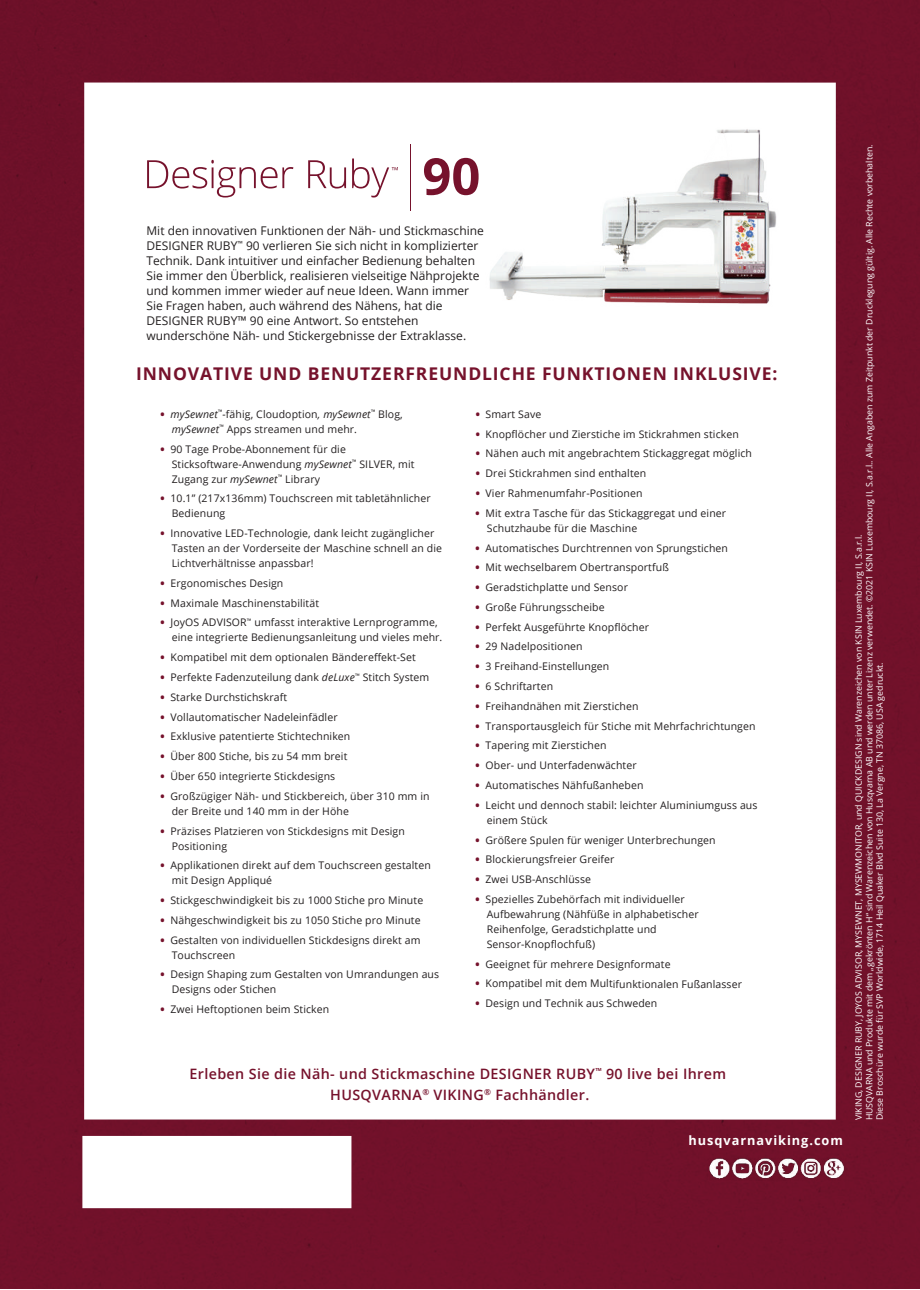
<style>
.page{position:relative;width:920px;height:1290px;background:#fff}
.page>*{position:absolute;margin:0;border:0;box-sizing:border-box;transform-origin:0 0}
.t1{font:700 17.55px "Open Sans";letter-spacing:.05em;color:#76122c}
.t2{font:600 14.4px/21px "Open Sans";letter-spacing:.025em;color:#76122c;text-align:center}
.t3{font:700 12.75px "Open Sans";letter-spacing:.075em;color:#fff}
.t4{font:12px/15px "Open Sans";color:#231f20}
.t5{font:10.5px/15px "Open Sans";letter-spacing:.01em;color:#231f20}
.t6{font:8.7px/10.5px "Open Sans";color:#fff}
.s1{font-weight:800;color:#76122c}
.s2{font-style:italic}
</style>
<div class="page">
<div style="left:1px;top:0;width:919px;height:1288px;background:#70112a"></div>
<div style="left:84px;top:83px;width:752px;height:1036px;background:#fff"></div>
<div style="left:82px;top:1136px;width:269px;height:72px;background:#fff"></div>
<img style="left:708px;top:1153px;width:141px;height:30px">
<img style="left:489px;top:129px;width:288px;height:175px">
<svg style="left:147px;top:160px;width:146px;height:37px"></svg>
<svg style="left:308px;top:160px;width:38px;height:28px"></svg>
<svg style="left:424px;top:158px;width:55px;height:37px"></svg>
<hr style="left:410px;top:144px;width:1px;height:66px;background:#76122c">
<svg style="left:352px;top:158px;width:46px;height:39px"></svg>
<p class="t4" style="left:146px;top:223px;width:339px">Mit den innovativen Funktionen der Näh- und Stickmaschine DESIGNER RUBY<sup>™</sup> 90 verlieren Sie sich nicht in komplizierter Technik. Dank intuitiver und einfacher Bedienung behalten Sie immer den Überblick, realisieren vielseitige Nähprojekte und kommen immer wieder auf neue Ideen. Wann immer Sie Fragen haben, auch während des Nähens, hat die DESIGNER RUBY™ 90 eine Antwort. So entstehen wunderschöne Näh- und Stickergebnisse der Extraklasse.</p>
<h1 class="t1" style="left:136px;top:361px;width:643px">INNOVATIVE UND BENUTZERFREUNDLICHE FUNKTIONEN INKLUSIVE:</h1>
<p class="t5" style="left:172px;top:406px;width:233px;text-indent:-11px"><span class="s1">•</span> <span class="s2">mySewnet</span><sup>™</sup><span class="s2">-</span>fähig, Cloudoption<span class="s2">, mySewnet</span><sup>™</sup> Blog, <span class="s2">mySewnet</span><sup>™</sup> Apps streamen und mehr.</p>
<p class="t5" style="left:172px;top:441px;width:244px;text-indent:-11px"><span class="s1">•</span> 90 Tage Probe-Abonnement für die<br>Sticksoftware-Anwendung <span class="s2">mySewnet</span><sup>™</sup> SILVER, mit<br>Zugang zur <span class="s2">mySewnet</span><sup>™</sup> Library</p>
<p class="t5" style="left:172px;top:491px;width:261px;text-indent:-11px"><span class="s1">•</span> 10.1” (217x136mm) Touchscreen mit tabletähnlicher<br>Bedienung</p>
<p class="t5" style="left:172px;top:525px;width:272px;text-indent:-11px"><span class="s1">•</span> Innovative LED-Technologie, dank leicht zugänglicher<br>Tasten an der Vorderseite der Maschine schnell an die<br>Lichtverhältnisse anpassbar!</p>
<p class="t5" style="left:161px;top:575px;width:124px"><span class="s1">•</span> Ergonomisches Design</p>
<p class="t5" style="left:161px;top:595px;width:160px"><span class="s1">•</span> Maximale Maschinenstabilität</p>
<p class="t5" style="left:172px;top:615px;width:272px;text-indent:-11px"><span class="s1">•</span> JoyOS ADVISOR<sup>™</sup> umfasst interaktive Lernprogramme, eine integrierte Bedienungsanleitung und vieles mehr.</p>
<p class="t5" style="left:161px;top:650px;width:257px"><span class="s1">•</span> Kompatibel mit dem optionalen Bändereffekt-Set</p>
<p class="t5" style="left:161px;top:669px;width:270px"><span class="s1">•</span> Perfekte Fadenzuteilung dank <span class="s2">deLuxe</span><sup>™</sup> Stitch System</p>
<p class="t5" style="left:161px;top:689px;width:128px"><span class="s1">•</span> Starke Durchstichskraft</p>
<p class="t5" style="left:161px;top:709px;width:179px"><span class="s1">•</span> Vollautomatischer Nadeleinfädler</p>
<p class="t5" style="left:161px;top:729px;width:191px"><span class="s1">•</span> Exklusive patentierte Stichtechniken</p>
<p class="t5" style="left:161px;top:748px;width:188px"><span class="s1">•</span> Über 800 Stiche, bis zu 54 mm breit</p>
<p class="t5" style="left:161px;top:768px;width:176px"><span class="s1">•</span> Über 650 integrierte Stickdesigns</p>
<p class="t5" style="left:172px;top:788px;width:259px;text-indent:-11px"><span class="s1">•</span> Großzügiger Näh- und Stickbereich, über 310 mm in der Breite und 140 mm in der Höhe</p>
<p class="t5" style="left:172px;top:823px;width:235px;text-indent:-11px"><span class="s1">•</span> Präzises Platzieren von Stickdesigns mit Design<br>Positioning</p>
<p class="t5" style="left:172px;top:858px;width:261px;text-indent:-11px"><span class="s1">•</span> Applikationen direkt auf dem Touchscreen gestalten mit Design Appliqué</p>
<p class="t5" style="left:161px;top:892px;width:264px"><span class="s1">•</span> Stickgeschwindigkeit bis zu 1000 Stiche pro Minute</p>
<p class="t5" style="left:161px;top:912px;width:262px"><span class="s1">•</span> Nähgeschwindigkeit bis zu 1050 Stiche pro Minute</p>
<p class="t5" style="left:172px;top:932px;width:250px;text-indent:-11px"><span class="s1">•</span> Gestalten von individuellen Stickdesigns direkt am<br>Touchscreen</p>
<p class="t5" style="left:172px;top:967px;width:269px;text-indent:-11px"><span class="s1">•</span> Design Shaping zum Gestalten von Umrandungen aus<br>Designs oder Stichen</p>
<p class="t5" style="left:161px;top:1002px;width:170px"><span class="s1">•</span> Zwei Heftoptionen beim Sticken</p>
<p class="t5" style="left:476px;top:406px;width:67px"><span class="s1">•</span> Smart Save</p>
<p class="t5" style="left:476px;top:426px;width:265px"><span class="s1">•</span> Knopflöcher und Zierstiche im Stickrahmen sticken</p>
<p class="t5" style="left:476px;top:446px;width:278px"><span class="s1">•</span> Nähen auch mit angebrachtem Stickaggregat möglich</p>
<p class="t5" style="left:476px;top:466px;width:172px"><span class="s1">•</span> Drei Stickrahmen sind enthalten</p>
<p class="t5" style="left:476px;top:485px;width:168px"><span class="s1">•</span> Vier Rahmenumfahr-Positionen</p>
<p class="t5" style="left:487px;top:505px;width:241px;text-indent:-11px"><span class="s1">•</span> Mit extra Tasche für das Stickaggregat und einer<br>Schutzhaube für die Maschine</p>
<p class="t5" style="left:476px;top:540px;width:254px"><span class="s1">•</span> Automatisches Durchtrennen von Sprungstichen</p>
<p class="t5" style="left:476px;top:560px;width:195px"><span class="s1">•</span> Mit wechselbarem Obertransportfuß</p>
<p class="t5" style="left:476px;top:579px;width:154px"><span class="s1">•</span> Geradstichplatte und Sensor</p>
<p class="t5" style="left:476px;top:599px;width:130px"><span class="s1">•</span> Große Führungsscheibe</p>
<p class="t5" style="left:476px;top:619px;width:175px"><span class="s1">•</span> Perfekt Ausgeführte Knopflöcher</p>
<p class="t5" style="left:476px;top:639px;width:109px"><span class="s1">•</span> 29 Nadelpositionen</p>
<p class="t5" style="left:476px;top:659px;width:135px"><span class="s1">•</span> 3 Freihand-Einstellungen</p>
<p class="t5" style="left:476px;top:678px;width:79px"><span class="s1">•</span> 6 Schriftarten</p>
<p class="t5" style="left:476px;top:698px;width:164px"><span class="s1">•</span> Freihandnähen mit Zierstichen</p>
<p class="t5" style="left:476px;top:718px;width:281px"><span class="s1">•</span> Transportausgleich für Stiche mit Mehrfachrichtungen</p>
<p class="t5" style="left:476px;top:738px;width:132px"><span class="s1">•</span> Tapering mit Zierstichen</p>
<p class="t5" style="left:476px;top:758px;width:163px"><span class="s1">•</span> Ober- und Unterfadenwächter</p>
<p class="t5" style="left:476px;top:777px;width:169px"><span class="s1">•</span> Automatisches Nähfußanheben</p>
<p class="t5" style="left:487px;top:797px;width:272px;text-indent:-11px"><span class="s1">•</span> Leicht und dennoch stabil: leichter Aluminiumguss aus einem Stück</p>
<p class="t5" style="left:476px;top:832px;width:242px"><span class="s1">•</span> Größere Spulen für weniger Unterbrechungen</p>
<p class="t5" style="left:476px;top:852px;width:140px"><span class="s1">•</span> Blockierungsfreier Greifer</p>
<p class="t5" style="left:476px;top:871px;width:117px"><span class="s1">•</span> Zwei USB-Anschlüsse</p>
<p class="t5" style="left:487px;top:891px;width:213px;text-indent:-11px"><span class="s1">•</span> Spezielles Zubehörfach mit individueller Aufbewahrung (Nähfüße in alphabetischer Reihenfolge, Geradstichplatte und Sensor-Knopflochfuß)</p>
<p class="t5" style="left:476px;top:956px;width:196px"><span class="s1">•</span> Geeignet für mehrere Designformate</p>
<p class="t5" style="left:476px;top:976px;width:268px"><span class="s1">•</span> Kompatibel mit dem Multifunktionalen Fußanlasser</p>
<p class="t5" style="left:476px;top:996px;width:183px"><span class="s1">•</span> Design und Technik aus Schweden</p>
<h2 class="t2" style="left:189px;top:1063px;width:538px">Erleben Sie die Näh- und Stickmaschine DESIGNER RUBY<sup>™</sup> 90 live bei Ihrem<br>HUSQVARNA<sup>®</sup> VIKING<sup>®</sup> Fachhändler.</h2>
<p class="t3" style="left:689px;top:1132px;width:156px">husqvarnaviking.com</p>
<p class="t6" style="left:853px;top:1120px;width:977px;rotate:-90deg">VIKING, DESIGNER RUBY, JOYOS ADVISOR, MYSEWNET, MYSEWMONITOR, und QUICKDESIGN sind Warenzeichen von KSIN Luxembourg II, S.a.r.l.<br>HUSQVARNA und Produkte mit dem „gekrönten H“ sind Warenzeichen von Husqvarna AB und werden unter Lizenz verwendet. ©2021 KSIN Luxembourg II, S.a.r.l.. Alle Angaben zum Zeitpunkt der Drucklegung gültig. Alle Rechte vorbehalten.<br>Diese Broschüre wurde für SVP Worldwide, 1714 Heil Quaker Blvd Suite 130, La Vergne, TN 37086, USA gedruckt.</p>
</div>
